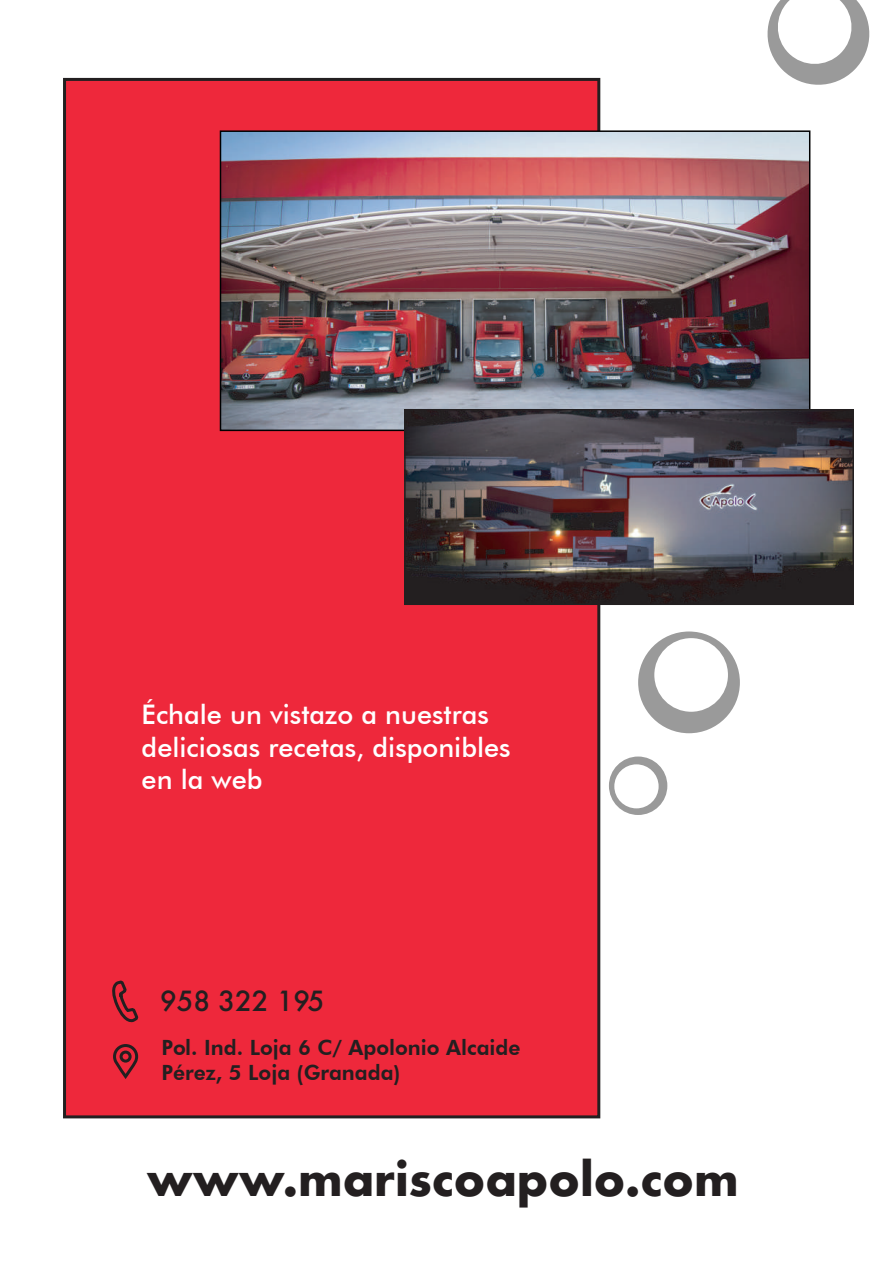
<style>
.page{position:relative;width:893px;height:1263px;background:#fff}
.page>*{position:absolute;margin:0;border:0;box-sizing:border-box;transform-origin:0 0}
.t1{font:700 45px "Futura";color:#231f20}
.t2{font:500 27px/32.4px "Futura BT";color:#fff}
.t3{font:500 27px "Futura";color:#231f20}
.t4{font:800 21px/25.2px "Futura BT";color:#231f20}
</style>
<div class="page">
<div style="left:65px;top:79px;width:534px;height:1038px;background:#ee283b"></div>
<svg style="left:113px;top:1044px;width:26px;height:35px"></svg>
<svg style="left:112px;top:980px;width:27px;height:42px"></svg>
<img style="left:223px;top:133px;width:584px;height:295px">
<div style="left:220px;top:130px;width:590px;height:301px;border:2px solid #000001"></div>
<img style="left:407px;top:412px;width:444px;height:190px">
<div style="left:404px;top:409px;width:450px;height:196px;border:2px solid #231f20"></div>
<div style="left:638px;top:631px;width:102px;height:102px;background:#9a9a9a;border-radius:50%"></div>
<svg style="left:609px;top:756px;width:58px;height:59px"></svg>
<div style="left:654px;top:638px;width:74px;height:74px;background:#fff;border-radius:50%"></div>
<svg style="left:767px;top:0;width:103px;height:85px"></svg>
<div style="left:614px;top:764px;width:45px;height:44px;background:#fff;border-radius:50%"></div>
<p class="t2" style="left:142px;top:698px;width:371px">Échale un vistazo a nuestras deliciosas recetas, disponibles en la web</p>
<p class="t3" style="left:160px;top:983px;width:166px">958 322 195</p>
<p class="t4" style="left:162px;top:1034px;width:360px">Pol. Ind. Loja 6 C/ Apolonio Alcaide<br>Pérez, 5 Loja (Granada)</p>
<h1 class="t1" style="left:147px;top:1147px;width:593px">www.mariscoapolo.com</h1>
</div>
